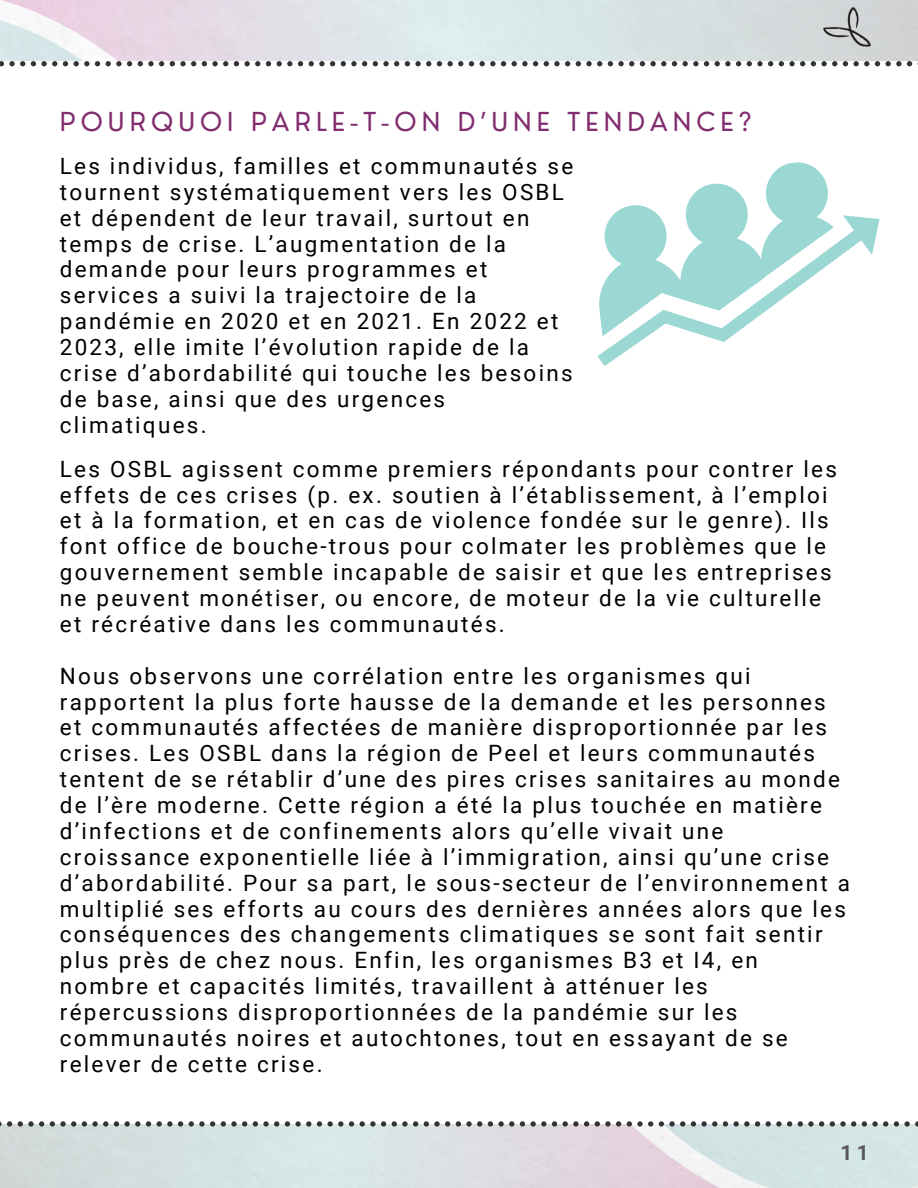
<style>
.page{position:relative;width:918px;height:1188px;background:#fff}
.page>*{position:absolute;margin:0;border:0;box-sizing:border-box;transform-origin:0 0}
.t1{font:25.5px "Nourd";letter-spacing:.2em;color:#812d6f}
.t2{font:22.5px/25.8px "Roboto";letter-spacing:.1em;color:#000}
.t3{font:700 21px "Roboto";color:#58585a}
</style>
<div class="page">
<div style="left:677px;top:0;width:241px;height:61px;background:#d4dadb"></div>
<svg style="left:0;top:0;width:677px;height:61px;background:#e0e3e8"></svg>
<div style="left:0;top:1124px;width:103px;height:64px;background:#d2dad9"></div>
<svg style="left:103px;top:1124px;width:815px;height:64px;background:#d9e1e3"></svg>
<img style="left:820px;top:0;width:56px;height:56px">
<svg style="left:63px;top:61px;width:5px;height:5px"></svg>
<svg style="left:74px;top:61px;width:26px;height:5px"></svg>
<svg style="left:31px;top:61px;width:26px;height:5px"></svg>
<svg style="left:0;top:61px;width:25px;height:5px"></svg>
<svg style="left:266px;top:61px;width:5px;height:5px"></svg>
<svg style="left:277px;top:61px;width:26px;height:5px"></svg>
<svg style="left:234px;top:61px;width:26px;height:5px"></svg>
<svg style="left:138px;top:61px;width:26px;height:5px"></svg>
<svg style="left:106px;top:61px;width:26px;height:5px"></svg>
<svg style="left:202px;top:61px;width:26px;height:5px"></svg>
<svg style="left:170px;top:61px;width:26px;height:5px"></svg>
<svg style="left:469px;top:61px;width:5px;height:5px"></svg>
<svg style="left:480px;top:61px;width:26px;height:5px"></svg>
<svg style="left:437px;top:61px;width:26px;height:5px"></svg>
<svg style="left:341px;top:61px;width:26px;height:5px"></svg>
<svg style="left:309px;top:61px;width:26px;height:5px"></svg>
<svg style="left:405px;top:61px;width:26px;height:5px"></svg>
<svg style="left:373px;top:61px;width:26px;height:5px"></svg>
<svg style="left:672px;top:61px;width:5px;height:5px"></svg>
<svg style="left:683px;top:61px;width:26px;height:5px"></svg>
<svg style="left:640px;top:61px;width:26px;height:5px"></svg>
<svg style="left:544px;top:61px;width:26px;height:5px"></svg>
<svg style="left:512px;top:61px;width:26px;height:5px"></svg>
<svg style="left:608px;top:61px;width:26px;height:5px"></svg>
<svg style="left:576px;top:61px;width:26px;height:5px"></svg>
<svg style="left:875px;top:61px;width:5px;height:5px"></svg>
<svg style="left:886px;top:61px;width:32px;height:5px"></svg>
<svg style="left:843px;top:61px;width:26px;height:5px"></svg>
<svg style="left:747px;top:61px;width:26px;height:5px"></svg>
<svg style="left:715px;top:61px;width:26px;height:5px"></svg>
<svg style="left:811px;top:61px;width:26px;height:5px"></svg>
<svg style="left:779px;top:61px;width:26px;height:5px"></svg>
<svg style="left:114px;top:1121px;width:5px;height:6px"></svg>
<svg style="left:82px;top:1121px;width:26px;height:6px"></svg>
<svg style="left:50px;top:1121px;width:26px;height:6px"></svg>
<svg style="left:0;top:1121px;width:12px;height:6px"></svg>
<svg style="left:18px;top:1121px;width:26px;height:6px"></svg>
<svg style="left:317px;top:1121px;width:5px;height:6px"></svg>
<svg style="left:285px;top:1121px;width:26px;height:6px"></svg>
<svg style="left:253px;top:1121px;width:26px;height:6px"></svg>
<svg style="left:146px;top:1121px;width:5px;height:6px"></svg>
<svg style="left:125px;top:1121px;width:15px;height:6px"></svg>
<svg style="left:157px;top:1121px;width:26px;height:6px"></svg>
<svg style="left:221px;top:1121px;width:26px;height:6px"></svg>
<svg style="left:189px;top:1121px;width:26px;height:6px"></svg>
<svg style="left:520px;top:1121px;width:5px;height:6px"></svg>
<svg style="left:488px;top:1121px;width:26px;height:6px"></svg>
<svg style="left:456px;top:1121px;width:26px;height:6px"></svg>
<svg style="left:328px;top:1121px;width:26px;height:6px"></svg>
<svg style="left:360px;top:1121px;width:26px;height:6px"></svg>
<svg style="left:424px;top:1121px;width:26px;height:6px"></svg>
<svg style="left:392px;top:1121px;width:26px;height:6px"></svg>
<svg style="left:723px;top:1121px;width:5px;height:6px"></svg>
<svg style="left:691px;top:1121px;width:26px;height:6px"></svg>
<svg style="left:659px;top:1121px;width:26px;height:6px"></svg>
<svg style="left:531px;top:1121px;width:26px;height:6px"></svg>
<svg style="left:563px;top:1121px;width:26px;height:6px"></svg>
<svg style="left:627px;top:1121px;width:26px;height:6px"></svg>
<svg style="left:595px;top:1121px;width:26px;height:6px"></svg>
<svg style="left:894px;top:1121px;width:24px;height:6px"></svg>
<svg style="left:862px;top:1121px;width:26px;height:6px"></svg>
<svg style="left:734px;top:1121px;width:26px;height:6px"></svg>
<svg style="left:766px;top:1121px;width:26px;height:6px"></svg>
<svg style="left:830px;top:1121px;width:26px;height:6px"></svg>
<svg style="left:798px;top:1121px;width:26px;height:6px"></svg>
<svg style="left:597px;top:215px;width:283px;height:151px"></svg>
<svg style="left:597px;top:162px;width:246px;height:174px"></svg>
<p class="t1" style="left:60px;top:106px;width:693px">POURQUOI PARLE-T-ON D’UNE TENDANCE?</p>
<p class="t2" style="left:60px;top:153px;width:515px">Les individus, familles et communautés se tournent systématiquement vers les OSBL et dépendent de leur travail, surtout en temps de crise. L’augmentation de la demande pour leurs programmes et services a suivi la trajectoire de la pandémie en 2020 et en 2021. En 2022 et 2023, elle imite l’évolution rapide de la crise d’abordabilité qui touche les besoins de base, ainsi que des urgences climatiques.</p>
<p class="t2" style="left:60px;top:456px;width:779px">Les OSBL agissent comme premiers répondants pour contrer les effets de ces crises (p. ex. soutien à l’établissement, à l’emploi et à la formation, et en cas de violence fondée sur le genre). Ils font office de bouche-trous pour colmater les problèmes que le gouvernement semble incapable de saisir et que les entreprises ne peuvent monétiser, ou encore, de moteur de la vie culturelle et récréative dans les communautés.</p>
<p class="t2" style="left:60px;top:663px;width:792px">Nous observons une corrélation entre les organismes qui rapportent la plus forte hausse de la demande et les personnes et communautés affectées de manière disproportionnée par les crises. Les OSBL dans la région de Peel et leurs communautés tentent de se rétablir d’une des pires crises sanitaires au monde de l’ère moderne. Cette région a été la plus touchée en matière d’infections et de confinements alors qu’elle vivait une croissance exponentielle liée à l’immigration, ainsi qu’une crise d’abordabilité. Pour sa part, le sous-secteur de l’environnement a multiplié ses efforts au cours des dernières années alors que les conséquences des changements climatiques se sont fait sentir plus près de chez nous. Enfin, les organismes B3 et I4, en nombre et capacités limités, travaillent à atténuer les répercussions disproportionnées de la pandémie sur les communautés noires et autochtones, tout en essayant de se relever de cette crise.</p>
<p class="t3" style="left:841px;top:1141px;width:30px">11</p>
</div>
